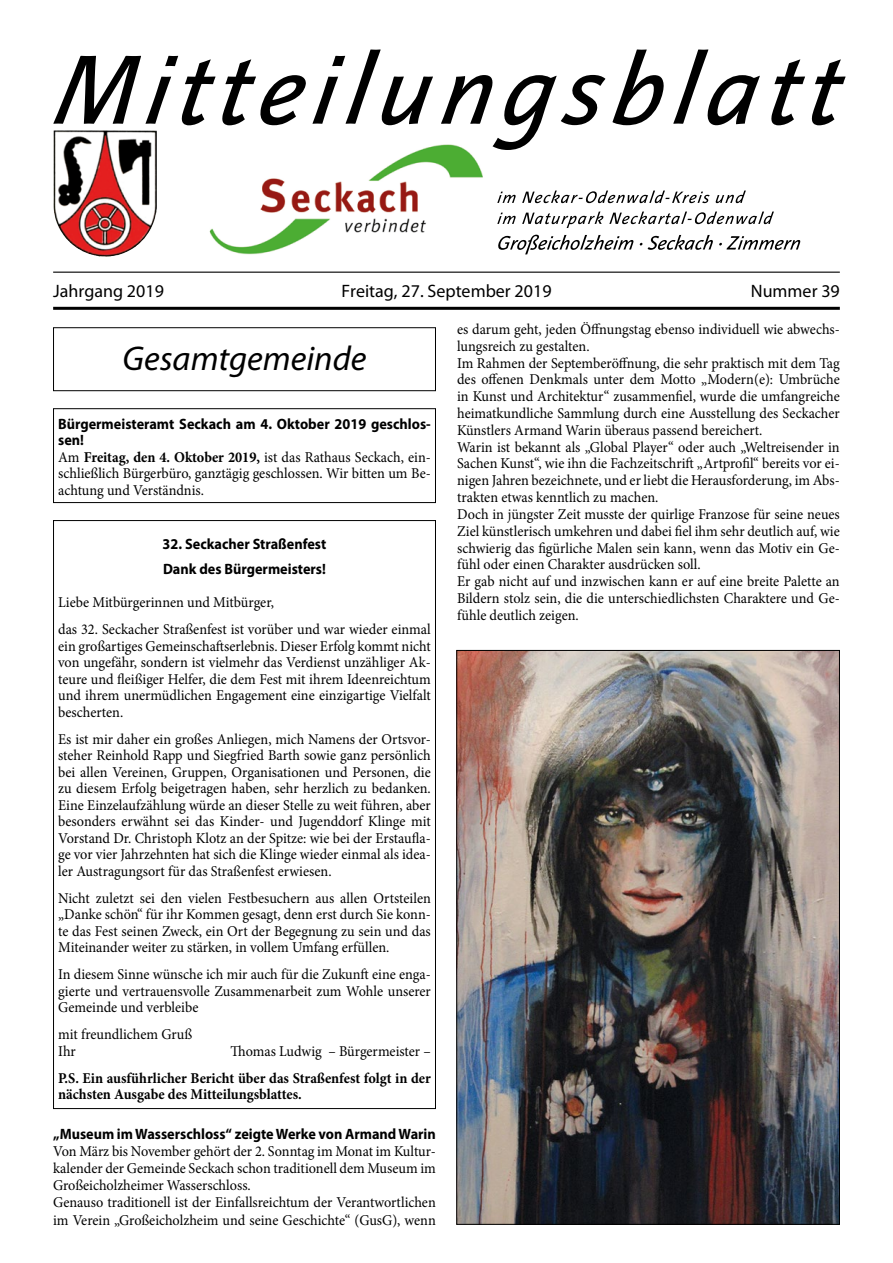
<style>
.page{position:relative;width:893px;height:1263px;background:#fff}
.page>*{position:absolute;margin:0;border:0;box-sizing:border-box;transform-origin:0 0}
.t1{font:italic 34.5px "Myriad Pro";color:#000}
.t2{font:18px "Myriad Pro";color:#000}
.t3{font:15px/16.5px "Minion Pro";color:#000;text-align:justify;scale:.95 1}
.t4{font:700 15px/16.5px "Myriad Pro";color:#000;scale:.95 1}
.t5{font:700 15px/27px "Minion Pro";color:#000;text-align:right;scale:.95 1}
.s1{font-weight:700}
.s2{font-weight:400}
.s3{font-weight:400;color:#fff}
</style>
<div class="page">
<div style="left:53px;top:327px;width:383px;height:64px;border:1px solid #000"></div>
<div style="left:53px;top:408px;width:383px;height:95px;border:1px solid #000"></div>
<svg style="left:811px;top:59px;width:35px;height:66px"></svg>
<svg style="left:53px;top:49px;width:752px;height:205px"></svg>
<hr style="left:53px;top:272px;width:787px;height:1px;background:#000">
<hr style="left:53px;top:307px;width:787px;height:3px;background:#000">
<img style="left:54px;top:131px;width:97px;height:126px">
<img style="left:198px;top:136px;width:288px;height:119px">
<img style="left:458px;top:652px;width:380px;height:571px">
<p class="t2" style="left:53px;top:280px;width:112px">Jahrgang 2019</p>
<p class="t2" style="left:341px;top:280px;width:212px">Freitag, 27. September 2019</p>
<p class="t2" style="left:751px;top:280px;width:90px">Nummer 39</p>
<h1 class="t1" style="left:123px;top:337px;width:245px">Gesamtgemeinde</h1>
<p class="t4" style="left:58px;top:415px;width:394px">Bürgermeisteramt Seckach am 4. Oktober 2019 geschlos&shy;sen!</p>
<p class="t3" style="left:58px;top:449px;width:394px">Am <span class="s1">Freitag, den 4. Oktober 2019,</span> ist das Rathaus Seckach, ein&shy;schließlich Bürgerbüro, ganztägig geschlossen. Wir bitten um Be&shy;achtung und Verständnis.</p>
<p class="t4" style="left:163px;top:531px;width:174px;line-height:25px">32. Seckacher Straßenfest<br>Dank des Bürgermeisters!</p>
<p class="t3" style="left:58px;top:589px;width:394px;line-height:27px">Liebe Mitbürgerinnen und Mitbürger,<br>das 32. Seckacher Straßenfest ist vorüber und war wieder einmal</p>
<p class="t3" style="left:58px;top:638px;width:394px">ein großartiges Gemeinschaftserlebnis. Dieser Erfolg kommt nicht von ungefähr, sondern ist vielmehr das Verdienst unzähliger Ak&shy;teure und fleißiger Helfer, die dem Fest mit ihrem Ideenreichtum und ihrem unermüdlichen Engagement eine einzigartige Vielfalt bescherten.</p>
<p class="t3" style="left:58px;top:731px;width:394px">Es ist mir daher ein großes Anliegen, mich Namens der Ortsvor&shy;steher Reinhold Rapp und Siegfried Barth sowie ganz persönlich bei allen Vereinen, Gruppen, Organisationen und Personen, die zu diesem Erfolg beigetragen haben, sehr herzlich zu bedanken.<br>Eine Einzelaufzählung würde an dieser Stelle zu weit führen, aber besonders erwähnt sei das Kinder- und Jugenddorf Klinge mit Vorstand Dr. Christoph Klotz an der Spitze: wie bei der Erstaufla&shy;ge vor vier Jahrzehnten hat sich die Klinge wieder einmal als idea&shy;ler Austragungsort für das Straßenfest erwiesen.</p>
<p class="t3" style="left:58px;top:890px;width:394px">Nicht zuletzt sei den vielen Festbesuchern aus allen Ortsteilen „Danke schön“ für ihr Kommen gesagt, denn erst durch Sie konn&shy;te das Fest seinen Zweck, ein Ort der Begegnung zu sein und das Miteinander weiter zu stärken, in vollem Umfang erfüllen.</p>
<p class="t3" style="left:58px;top:966px;width:394px">In diesem Sinne wünsche ich mir auch für die Zukunft eine enga&shy;gierte und vertrauensvolle Zusammenarbeit zum Wohle unserer Gemeinde und verbleibe</p>
<p class="t3" style="left:58px;top:1026px;width:143px">mit freundlichem Gruß<br>Ihr</p>
<p class="t5" style="left:58px;top:1037px;width:394px"><span class="s2">Thomas Ludwig</span><span class="s3">,,</span><span class="s2">– Bürgermeister –<br></span>P.S. Ein ausführlicher Bericht über das Straßenfest folgt in der</p>
<p class="t5" style="left:58px;top:1081px;width:258px">nächsten Ausgabe des Mitteilungsblattes.</p>
<p class="t4" style="left:53px;top:1125px;width:404px">„Museum im Wasserschloss“ zeigte Werke von Armand Warin</p>
<p class="t3" style="left:53px;top:1142px;width:404px;line-height:17.2px;text-align:left">Von März bis November gehört der 2. Sonntag im Monat im Kultur&shy;kalender der Gemeinde Seckach schon traditionell dem Museum im Großeicholzheimer Wasserschloss.<br>Genauso traditionell ist der Einfallsreichtum der Verantwortlichen im Verein „Großeicholzheim und seine Geschichte“ (GusG), wenn</p>
<p class="t3" style="left:457px;top:321px;width:404px;text-align:left">es darum geht, jeden Öffnungstag ebenso individuell wie abwechs&shy;lungsreich zu gestalten.<br>Im Rahmen der Septemberöffnung, die sehr praktisch mit dem Tag des offenen Denkmals unter dem Motto „Modern(e): Umbrüche in Kunst und Architektur“ zusammenfiel, wurde die umfangreiche heimatkundliche Sammlung durch eine Ausstellung des Seckacher Künstlers Armand Warin überaus passend bereichert.<br>Warin ist bekannt als „Global Player“ oder auch „Weltreisender in Sachen Kunst“, wie ihn die Fachzeitschrift „Artprofil“ bereits vor ei&shy;nigen Jahren bezeichnete, und er liebt die Herausforderung, im Abs&shy;trakten etwas kenntlich zu machen.<br>Doch in jüngster Zeit musste der quirlige Franzose für seine neues Ziel künstlerisch umkehren und dabei fiel ihm sehr deutlich auf, wie schwierig das figürliche Malen sein kann, wenn das Motiv ein Ge&shy;fühl oder einen Charakter ausdrücken soll.<br>Er gab nicht auf und inzwischen kann er auf eine breite Palette an Bildern stolz sein, die die unterschiedlichsten Charaktere und Ge&shy;fühle deutlich zeigen.</p>
</div>
